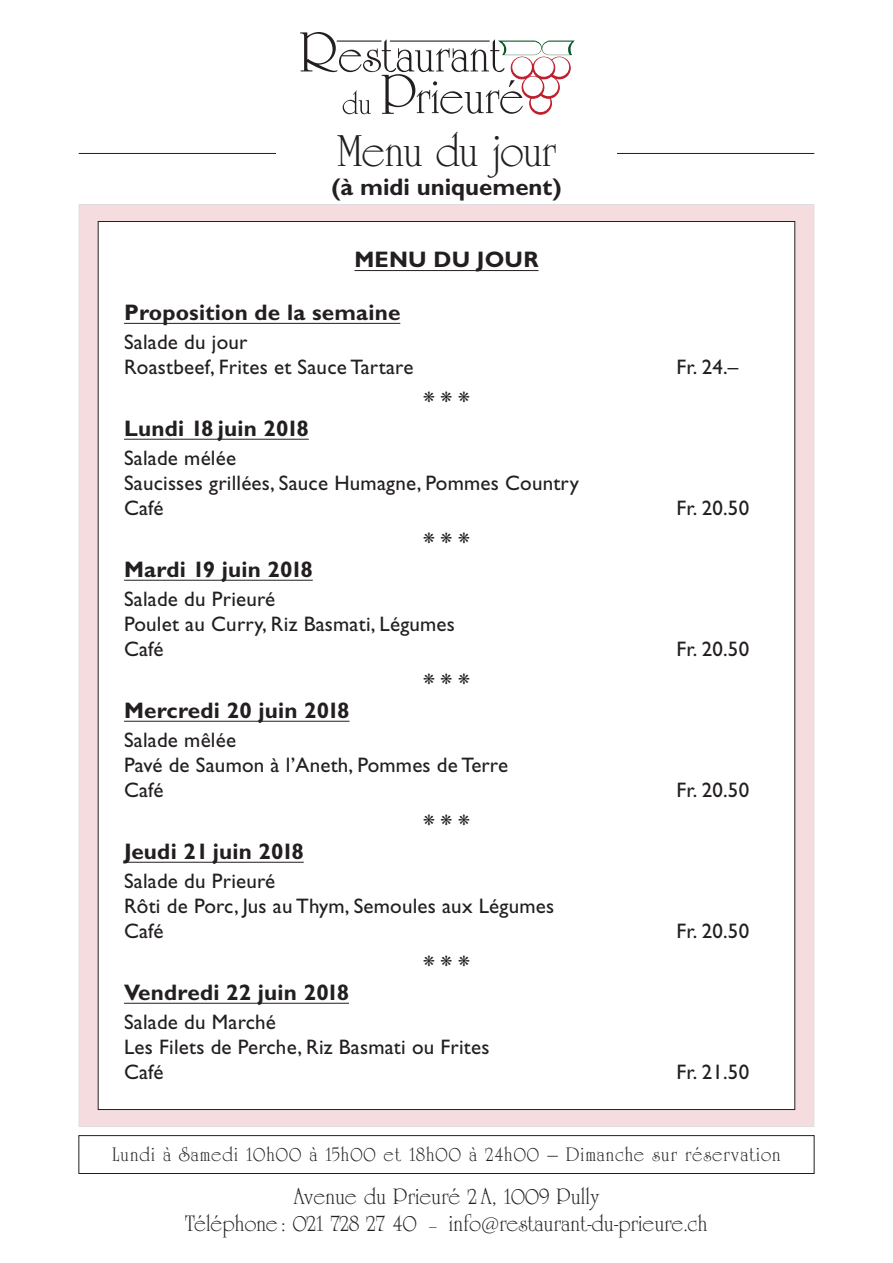
<style>
.page{position:relative;width:893px;height:1263px;background:#fff}
.page>*{position:absolute;margin:0;border:0;box-sizing:border-box;transform-origin:0 0}
._001_-_Titre_Menu{font:48px "University Roman Std";letter-spacing:-.01em;color:#231f20}
.t1{font:24px "University Roman Std";letter-spacing:.01em;color:#231f20}
.t2{font:700 24px "Gill Sans Std";color:#231f20}
._004_Jour{font:700 22.5px "Gill Sans Std";letter-spacing:.01em;color:#231f20}
._003_-_Texte_Menu{font:21px/25.2px "Gill Sans Std";letter-spacing:.01em;color:#231f20}
.t3{font:21px "University Roman Std";letter-spacing:.05em;color:#231f20}
._002_-_Etoiles{font:15px "Zapf Dingbats Std";color:#231f20}
.s1{color:#fff}
.s2{font-size:15px}
</style>
<div class="page">
<hr style="left:79px;top:153px;width:735px;height:1px;background:#231f20">
<svg style="left:300px;top:32px;width:275px;height:82px"></svg>
<svg style="left:530px;top:92px;width:21px;height:22px"></svg>
<div style="left:529px;top:92px;width:23px;height:22px;border:1px solid #be1d2c;border-radius:50%"></div>
<div style="left:531px;top:92px;width:19px;height:20px;background:#fff;border-radius:50%"></div>
<svg style="left:537px;top:76px;width:22px;height:22px"></svg>
<div style="left:537px;top:76px;width:22px;height:22px;border:1px solid #be1d2c;border-radius:50%"></div>
<div style="left:539px;top:77px;width:19px;height:19px;background:#fff;border-radius:50%"></div>
<svg style="left:548px;top:57px;width:22px;height:22px"></svg>
<div style="left:548px;top:57px;width:22px;height:22px;border:1px solid #be1d2c;border-radius:50%"></div>
<div style="left:549px;top:57px;width:20px;height:20px;background:#fff;border-radius:50%"></div>
<svg style="left:511px;top:57px;width:22px;height:22px"></svg>
<div style="left:511px;top:57px;width:22px;height:22px;border:1px solid #be1d2c;border-radius:50%"></div>
<div style="left:512px;top:57px;width:20px;height:20px;background:#fff;border-radius:50%"></div>
<svg style="left:533px;top:57px;width:22px;height:22px"></svg>
<div style="left:533px;top:57px;width:22px;height:22px;border:1px solid #be1d2c;border-radius:50%"></div>
<div style="left:534px;top:57px;width:20px;height:20px;background:#fff;border-radius:50%"></div>
<svg style="left:522px;top:76px;width:22px;height:22px"></svg>
<div style="left:522px;top:76px;width:22px;height:22px;border:1px solid #be1d2c;border-radius:50%"></div>
<div style="left:523px;top:77px;width:20px;height:19px;background:#fff;border-radius:50%"></div>
<hr style="left:390px;top:41px;width:100px;height:1px;background:#231f20">
<hr style="left:337px;top:41px;width:45px;height:1px;background:#231f20">
<div style="left:276px;top:132px;width:341px;height:72px;background:#fff"></div>
<div style="left:79px;top:204px;width:735px;height:922px;background:#f5dddf"></div>
<div style="left:98px;top:221px;width:697px;height:888px;background:#fff"></div>
<hr style="left:354px;top:270px;width:184px;height:1px;background:#231f20">
<hr style="left:124px;top:323px;width:276px;height:1px;background:#231f20">
<hr style="left:124px;top:439px;width:185px;height:1px;background:#231f20">
<hr style="left:124px;top:580px;width:189px;height:1px;background:#231f20">
<hr style="left:124px;top:721px;width:225px;height:1px;background:#231f20">
<hr style="left:124px;top:862px;width:180px;height:1px;background:#231f20">
<hr style="left:124px;top:1003px;width:225px;height:1px;background:#231f20">
<div style="left:79px;top:1135px;width:735px;height:39px;border:1px solid #231f20"></div>
<p class="_001_-_Titre_Menu" style="left:337px;top:123px;width:221px">Menu du jour</p>
<p class="t2" style="left:331px;top:173px;width:232px">(à midi uniquement)</p>
<p class="_004_Jour" style="left:354px;top:246px;width:186px">MENU DU JOUR</p>
<p class="_004_Jour" style="left:124px;top:299px;width:278px">Proposition de la semaine</p>
<p class="_003_-_Texte_Menu" style="left:124px;top:330px;width:291px">Salade du jour<br>Roastbeef, Frites et Sauce Tartare</p>
<p class="_002_-_Etoiles" style="left:423px;top:390px;width:48px">❋ ❋ ❋</p>
<p class="_004_Jour" style="left:124px;top:415px;width:186px">Lundi 18 juin 2018</p>
<p class="_003_-_Texte_Menu" style="left:124px;top:445px;width:456px">Salade mélée<br>Saucisses grillées, Sauce Humagne, Pommes Country<br>Café</p>
<p class="_002_-_Etoiles" style="left:423px;top:531px;width:48px">❋ ❋ ❋</p>
<p class="_004_Jour" style="left:124px;top:556px;width:190px">Mardi 19 juin 2018</p>
<p class="_003_-_Texte_Menu" style="left:124px;top:586px;width:332px">Salade du Prieuré<br>Poulet au Curry, Riz Basmati, Légumes<br>Café</p>
<p class="_002_-_Etoiles" style="left:423px;top:672px;width:48px">❋ ❋ ❋</p>
<p class="_004_Jour" style="left:124px;top:697px;width:227px">Mercredi 20 juin 2018</p>
<p class="_003_-_Texte_Menu" style="left:124px;top:727px;width:386px">Salade mêlée<br>Pavé de Saumon à l’Aneth, Pommes de Terre<br>Café</p>
<p class="_002_-_Etoiles" style="left:423px;top:813px;width:48px">❋ ❋ ❋</p>
<p class="_004_Jour" style="left:124px;top:838px;width:181px">Jeudi 21 juin 2018</p>
<p class="_003_-_Texte_Menu" style="left:124px;top:868px;width:432px">Salade du Prieuré<br>Rôti de Porc, Jus au Thym, Semoules aux Légumes<br>Café</p>
<p class="_002_-_Etoiles" style="left:423px;top:954px;width:48px">❋ ❋ ❋</p>
<p class="_004_Jour" style="left:124px;top:979px;width:227px">Vendredi 22 juin 2018</p>
<p class="_003_-_Texte_Menu" style="left:124px;top:1009px;width:367px">Salade du Marché<br>Les Filets de Perche, Riz Basmati ou Frites<br>Café</p>
<p class="_003_-_Texte_Menu" style="left:676px;top:355px;width:74px">Fr. 24.–<span class="s1">0</span></p>
<p class="_003_-_Texte_Menu" style="left:676px;top:496px;width:74px">Fr. 20.50</p>
<p class="_003_-_Texte_Menu" style="left:676px;top:637px;width:74px">Fr. 20.50</p>
<p class="_003_-_Texte_Menu" style="left:676px;top:778px;width:74px">Fr. 20.50</p>
<p class="_003_-_Texte_Menu" style="left:676px;top:919px;width:74px">Fr. 20.50</p>
<p class="_003_-_Texte_Menu" style="left:676px;top:1060px;width:74px">Fr. 21.50</p>
<p class="t3" style="left:112px;top:1142px;width:670px">Lundi à Samedi 10h00 à 15h00 et 18h00 à 24h00 – Dimanche sur réservation</p>
<p class="t1" style="left:293px;top:1182px;width:308px">Avenue du Prieuré 2 A, 1009 Pully</p>
<p class="t1" style="left:186px;top:1209px;width:523px">Téléphone : 021 728 27 40 <span class="s2">–</span> info@restaurant-du-prieure.ch</p>
</div>
